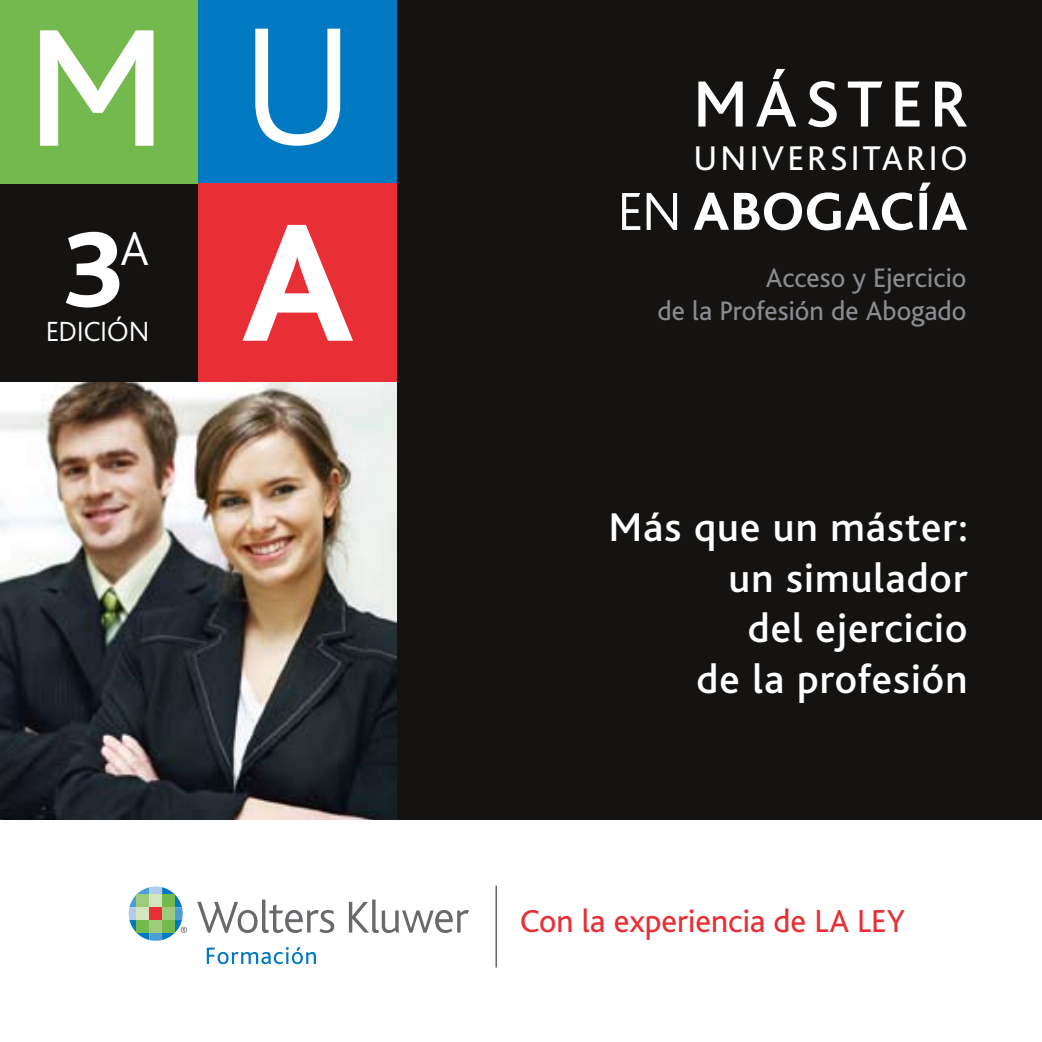
<style>
.page{position:relative;width:1042px;height:1042px;background:#fff}
.page>*{position:absolute;margin:0;border:0;box-sizing:border-box;transform-origin:0 0}
.t1{font:800 112px "Bliss";color:#fff}
.t2{font:500 68.25px "Bliss";letter-spacing:.11em;color:#fff}
.t3{font:800 56px "Bliss";letter-spacing:.02em;color:#fff}
.t4{font:300 49.88px "Bliss";color:#fff}
.t5{font:500 42px/50.4px "Bliss";letter-spacing:.025em;color:#fff;text-align:right}
.t6{font:35.88px "Bliss";letter-spacing:.09em;color:#fff}
.t7{font:33.25px "Bliss";letter-spacing:-.005em;color:#e72f35}
.t8{font:300 29.05px "Bliss";letter-spacing:-.005em;color:#fff}
.t9{font:28px/33.6px "Bliss";letter-spacing:-.01em;color:#8b8c92;text-align:right}
.s1{font-weight:300}
</style>
<div class="page">
<div style="left:0;top:0;width:1042px;height:819px;background:#141311"></div>
<img style="left:0;top:382px;width:397px;height:437px">
<div style="left:0;top:0;width:205px;height:184px;background:#74b94d"></div>
<div style="left:198px;top:0;width:199px;height:184px;background:#0078c2"></div>
<div style="left:198px;top:184px;width:199px;height:198px;background:#e72f35"></div>
<svg style="left:255px;top:29px;width:85px;height:117px"></svg>
<svg style="left:40px;top:30px;width:114px;height:116px"></svg>
<svg style="left:242px;top:225px;width:111px;height:116px"></svg>
<svg style="left:197px;top:899px;width:272px;height:34px"></svg>
<svg style="left:129px;top:886px;width:58px;height:55px"></svg>
<svg style="left:207px;top:947px;width:109px;height:17px"></svg>
<hr style="left:495px;top:885px;width:2px;height:82px;background:#6a686d">
<h1 class="t1" style="left:62px;top:212px;width:63px">3</h1>
<p class="t4" style="left:120px;top:222px;width:31px">A</p>
<p class="t8" style="left:46px;top:316px;width:105px">EDICIÓN</p>
<h2 class="t2" style="left:693px;top:68px;width:276px">MÁSTER</h2>
<p class="t6" style="left:693px;top:139px;width:276px">UNIVERSITARIO</p>
<h3 class="t3" style="left:617px;top:182px;width:352px"><span class="s1">EN</span> ABOGACÍA</h3>
<p class="t9" style="left:657px;top:261px;width:311px">Acceso y Ejercicio<br>de la Profesión de Abogado</p>
<p class="t5" style="left:609px;top:503px;width:360px">Más que un máster: un simulador<br>del ejercicio<br>de la profesión</p>
<p class="t7" style="left:520px;top:903px;width:387px">Con la experiencia de LA LEY</p>
</div>
